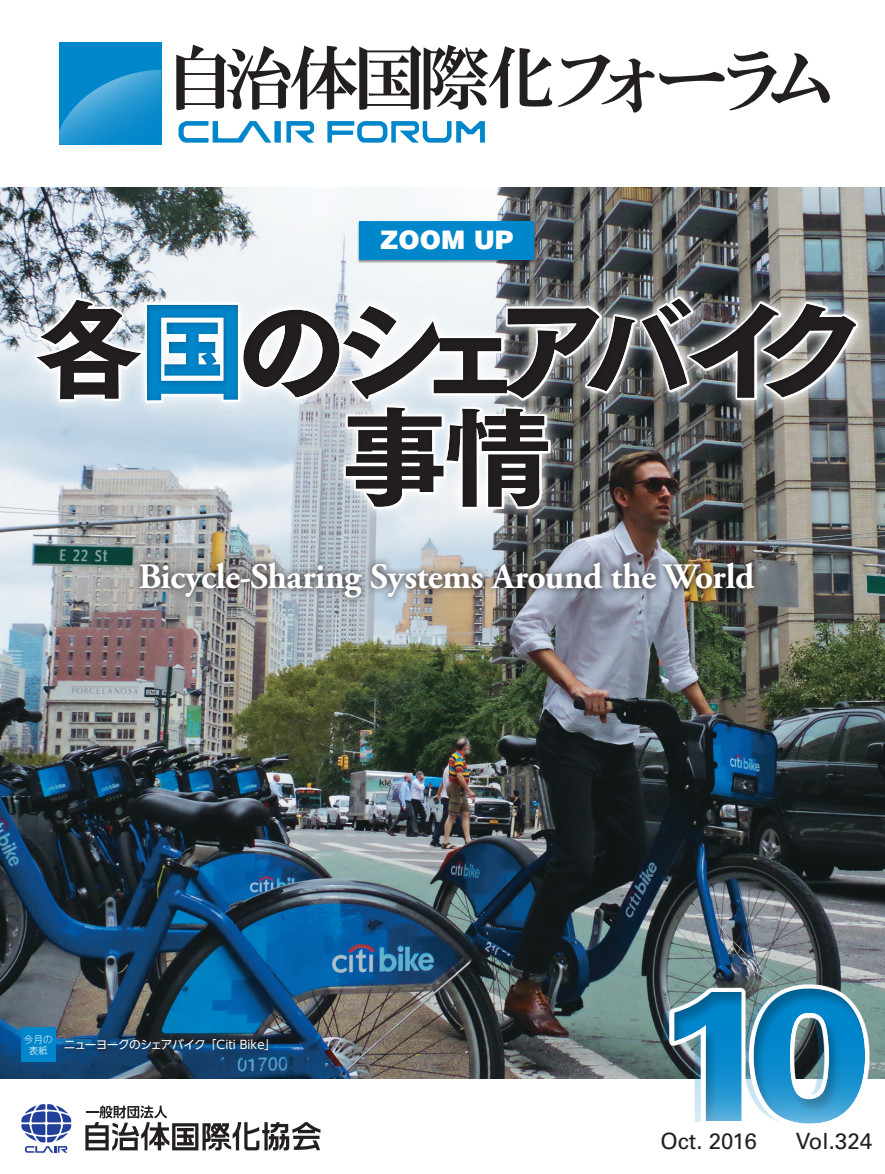
<style>
.page{position:relative;width:885px;height:1174px;background:#fff}
.page>*{position:absolute;margin:0;border:0;box-sizing:border-box;transform-origin:0 0}
.t1{font:900 186px "Univers LT Std";color:#0086cb}
.t2{font:107.1px "Tsuku Go Pro H";color:#0086cb}
.t3{font:70.2px "Ro H Min Sink Std XB";letter-spacing:-.07em;color:#231f20}
.t4{font:700 35.7px "Adobe Garamond Pro";letter-spacing:-.015em;color:#fff}
.t5{font:900 25.5px "Helvetica LT Std";color:#fff}
.t6{font:22.35px "Univers LT Std";color:#231f20}
.t7{font:11.7px "UD Shin Go Pro";letter-spacing:-.045em;color:#fff}
.t8{font:300 9.6px "Jun 101 Pro";color:#fff}
.s1{font-size:77.1px}
</style>
<div class="page">
<img style="left:0;top:187px;width:884px;height:891px">
<div style="left:21px;top:1027px;width:34px;height:34px;background:#0086cb"></div>
<img style="left:56px;top:1030px;width:217px;height:26px">
<svg style="left:21px;top:1104px;width:51px;height:48px"></svg>
<svg style="left:85px;top:1105px;width:235px;height:45px"></svg>
<div style="left:625px;top:934px;width:259px;height:233px;background:#231f20;opacity:.3"></div>
<div style="left:359px;top:221px;width:175px;height:38px;background:#0086cb"></div>
<div style="left:59px;top:43px;width:102px;height:102px;background:#0086cb"></div>
<svg style="left:59px;top:70px;width:102px;height:75px"></svg>
<svg style="left:178px;top:121px;width:307px;height:22px"></svg>
<div style="left:0;top:250px;width:884px;height:314px;background:#231f20;opacity:.3"></div>
<img style="left:132px;top:554px;width:627px;height:50px">
<h3 class="t3" style="left:165px;top:34px;width:675px">自治体国際化<span class="s1">フォーラム</span></h3>
<h2 class="t2" style="left:139px;top:291px;width:109px">国</h2>
<p class="t5" style="left:380px;top:223px;width:135px">ZOOM UP</p>
<p class="t4" style="left:139px;top:556px;width:616px">Bicycle-Sharing Systems Around the World</p>
<p class="t8" style="left:24px;top:1031px;width:30px">今月の</p>
<p class="t8" style="left:29px;top:1042px;width:21px">表紙</p>
<p class="t7" style="left:64px;top:1035px;width:214px">ニューヨークのシェアバイク「Citi Bike「</p>
<h1 class="t1" style="left:654px;top:937px;width:219px">10</h1>
<p class="t6" style="left:660px;top:1127px;width:98px">Oct. 2016</p>
<p class="t6" style="left:795px;top:1127px;width:78px">Vol.324</p>
</div>
